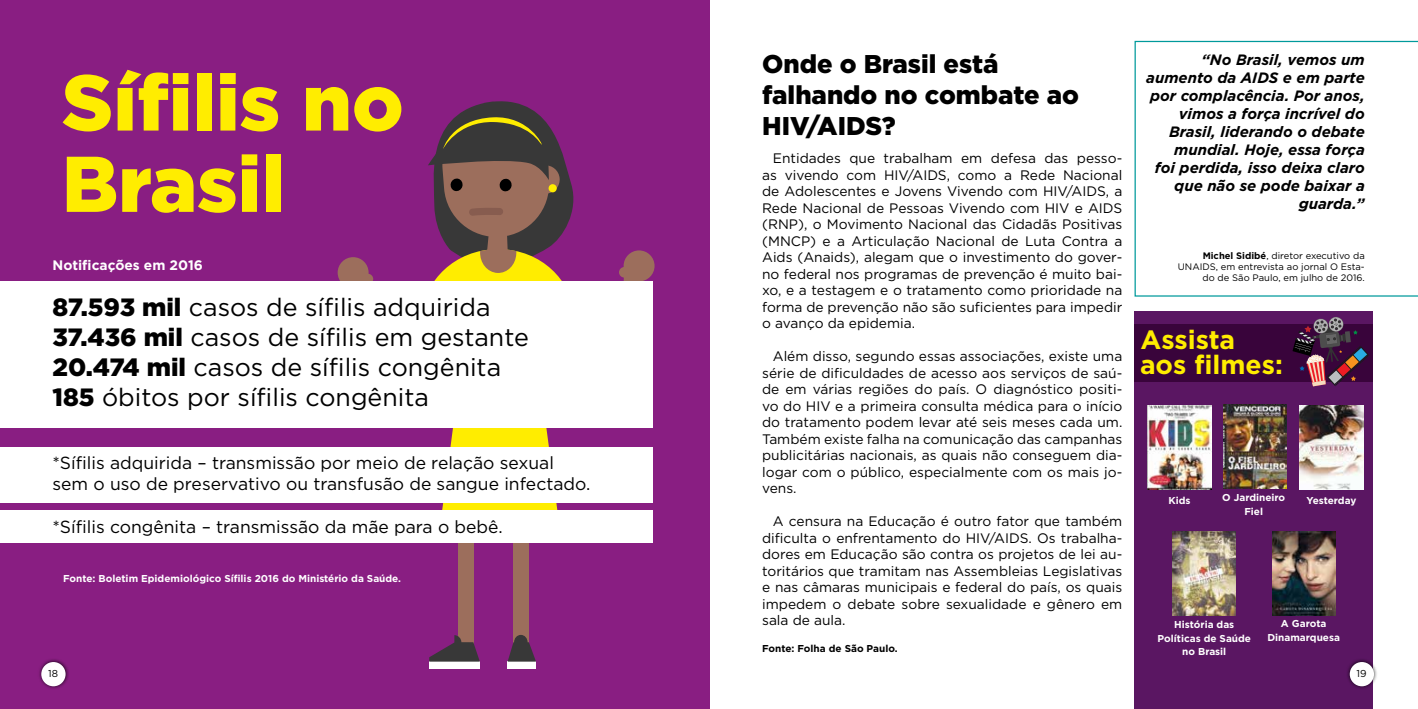
<style>
.page{position:relative;width:1418px;height:709px;background:#fff}
.page>*{position:absolute;margin:0;border:0;box-sizing:border-box;transform-origin:0 0}
.t1{font:900 78.75px/81.2px "Gotham";color:#ffed00}
.t2{font:700 26.38px/24.6px "Gotham";color:#ffed00}
.t3{font:900 25.62px/30.8px "Gotham";color:#000}
.t4{font:25px/30px "Gotham";color:#000}
.t5{font:17.5px/21px "Gotham";color:#000}
.t6{font:italic 700 15px/18px "Gotham";color:#000;text-align:right}
.t7{font:13.75px/16.5px "Gotham";color:#000;text-align:justify}
.t8{font:700 13.75px "Gotham";color:#fff}
.t9{font:700 10px/13.8px "Gotham";color:#fff;text-align:center}
.t10{font:700 10px "Gotham";color:#000}
.t11{font:10px "Gotham";color:#000}
.t12{font:9.38px/11.2px "Gotham";color:#000;text-align:right}
.s1{font-weight:900}
.s2{font-weight:700}
</style>
<div class="page">
<div style="left:0;top:0;width:709px;height:709px;background:#891e82"></div>
<div style="left:623px;top:250px;width:31px;height:31px;background:#9c6e5c;border-radius:50%"></div>
<div style="left:338px;top:257px;width:30px;height:31px;background:#9c6e5c;border-radius:50%"></div>
<div style="left:458px;top:521px;width:15px;height:123px;background:#9c6e5c"></div>
<div style="left:513px;top:521px;width:16px;height:123px;background:#9c6e5c"></div>
<div style="left:429px;top:661px;width:50px;height:7px;background:#fff"></div>
<svg style="left:429px;top:635px;width:51px;height:26px"></svg>
<div style="left:507px;top:661px;width:28px;height:7px;background:#fff"></div>
<svg style="left:508px;top:635px;width:28px;height:26px"></svg>
<svg style="left:442px;top:428px;width:116px;height:82px;background:#efd110"></svg>
<svg style="left:348px;top:101px;width:295px;height:180px"></svg>
<svg style="left:548px;top:184px;width:9px;height:9px"></svg>
<svg style="left:1134px;top:41px;width:283px;height:255px"></svg>
<div style="left:1134px;top:312px;width:238px;height:397px;background:#5a1662"></div>
<div style="left:0;top:281px;width:652px;height:147px;background:#fff"></div>
<div style="left:0;top:510px;width:652px;height:32px;background:#fff"></div>
<div style="left:0;top:447px;width:652px;height:56px;background:#fff"></div>
<div style="left:1134px;top:324px;width:238px;height:58px;background:#39043b"></div>
<img style="left:1147px;top:405px;width:64px;height:84px">
<img style="left:1223px;top:405px;width:63px;height:84px">
<img style="left:1172px;top:531px;width:63px;height:84px">
<img style="left:1299px;top:405px;width:63px;height:84px">
<img style="left:1272px;top:531px;width:63px;height:84px">
<svg style="left:1292px;top:317px;width:77px;height:69px"></svg>
<div style="left:37px;top:658px;width:32px;height:32px;background:#000;opacity:.75"></div>
<div style="left:41px;top:662px;width:25px;height:24px;background:#fff;border-radius:50%"></div>
<div style="left:1345px;top:658px;width:32px;height:32px;background:#000;opacity:.75"></div>
<div style="left:1349px;top:662px;width:24px;height:24px;background:#fff;border-radius:50%"></div>
<h1 class="t1" style="left:62px;top:61px;width:343px">Sífilis no<br>Brasil</h1>
<p class="t8" style="left:52px;top:256px;width:152px">Notificações em 2016</p>
<h3 class="t4" style="left:52px;top:292px;width:478px"><span class="s1">87.593 mil</span> casos de sífilis adquirida <span class="s1">37.436 mil</span> casos de sífilis em gestante <span class="s1">20.474 mil</span> casos de sífilis congênita <span class="s1">185</span> óbitos por sífilis congênita</h3>
<p class="t5" style="left:52px;top:452px;width:539px">*Sífilis adquirida – transmissão por meio de relação sexual sem o uso de preservativo ou transfusão de sangue infectado.</p>
<p class="t5" style="left:52px;top:515px;width:451px">*Sífilis congênita – transmissão da mãe para o bebê.</p>
<p class="t9" style="left:63px;top:571px;width:339px">Fonte: Boletim Epidemiológico Sífilis 2016 do Ministério da Saúde.</p>
<h3 class="t3" style="left:762px;top:49px;width:318px">Onde o Brasil está falhando no combate ao<br>HIV/AIDS?</h3>
<p class="t6" style="left:1146px;top:51px;width:220px">“No Brasil, vemos um aumento da AIDS e em parte por complacência. Por anos, vimos a força incrível do<br>Brasil, liderando o debate mundial. Hoje, essa força<br>foi perdida, isso deixa claro que não se pode baixar a guarda.”</p>
<p class="t7" style="left:762px;top:150px;width:362px;text-indent:11px">Entidades que trabalham em defesa das pesso&shy;as vivendo com HIV/AIDS, como a Rede Nacional de Adolescentes e Jovens Vivendo com HIV/AIDS, a Rede Nacional de Pessoas Vivendo com HIV e AIDS (RNP), o Movimento Nacional das Cidadãs Positivas (MNCP) e a Articulação Nacional de Luta Contra a Aids (Anaids), alegam que o investimento do gover&shy;no federal nos programas de prevenção é muito bai&shy;xo, e a testagem e o tratamento como prioridade na forma de prevenção não são suficientes para impedir o avanço da epidemia.</p>
<p class="t7" style="left:762px;top:348px;width:362px;text-indent:11px">Além disso, segundo essas associações, existe uma série de dificuldades de acesso aos serviços de saú&shy;de em várias regiões do país. O diagnóstico positi&shy;vo do HIV e a primeira consulta médica para o início do tratamento podem levar até seis meses cada um.<br>Também existe falha na comunicação das campanhas publicitárias nacionais, as quais não conseguem dia&shy;logar com o público, especialmente com os mais jo&shy;vens.</p>
<p class="t7" style="left:762px;top:513px;width:362px;text-indent:11px">A censura na Educação é outro fator que também dificulta o enfrentamento do HIV/AIDS. Os trabalha&shy;dores em Educação são contra os projetos de lei au&shy;toritários que tramitam nas Assembleias Legislativas e nas câmaras municipais e federal do país, os quais impedem o debate sobre sexualidade e gênero em sala de aula.</p>
<p class="t12" style="left:1177px;top:250px;width:188px"><span class="s2">Michel Sidibé</span>, diretor executivo da<br>UNAIDS, em entrevista ao jornal O Esta&shy;do de São Paulo, em julho de 2016.</p>
<h2 class="t2" style="left:1139px;top:327px;width:144px">Assista aos filmes:</h2>
<p class="t9" style="left:1222px;top:491px;width:64px">O Jardineiro<br>Fiel</p>
<p class="t9" style="left:1168px;top:493px;width:24px">Kids</p>
<p class="t9" style="left:1306px;top:493px;width:51px">Yesterday</p>
<p class="t9" style="left:1157px;top:617px;width:95px">História das<br>Políticas de Saúde no Brasil</p>
<p class="t9" style="left:1267px;top:617px;width:74px">A Garota<br>Dinamarquesa</p>
<p class="t10" style="left:762px;top:641px;width:137px">Fonte: Folha de São Paulo.</p>
<p class="t11" style="left:48px;top:667px;width:11px">18</p>
<p class="t11" style="left:1356px;top:667px;width:12px">19</p>
</div>
